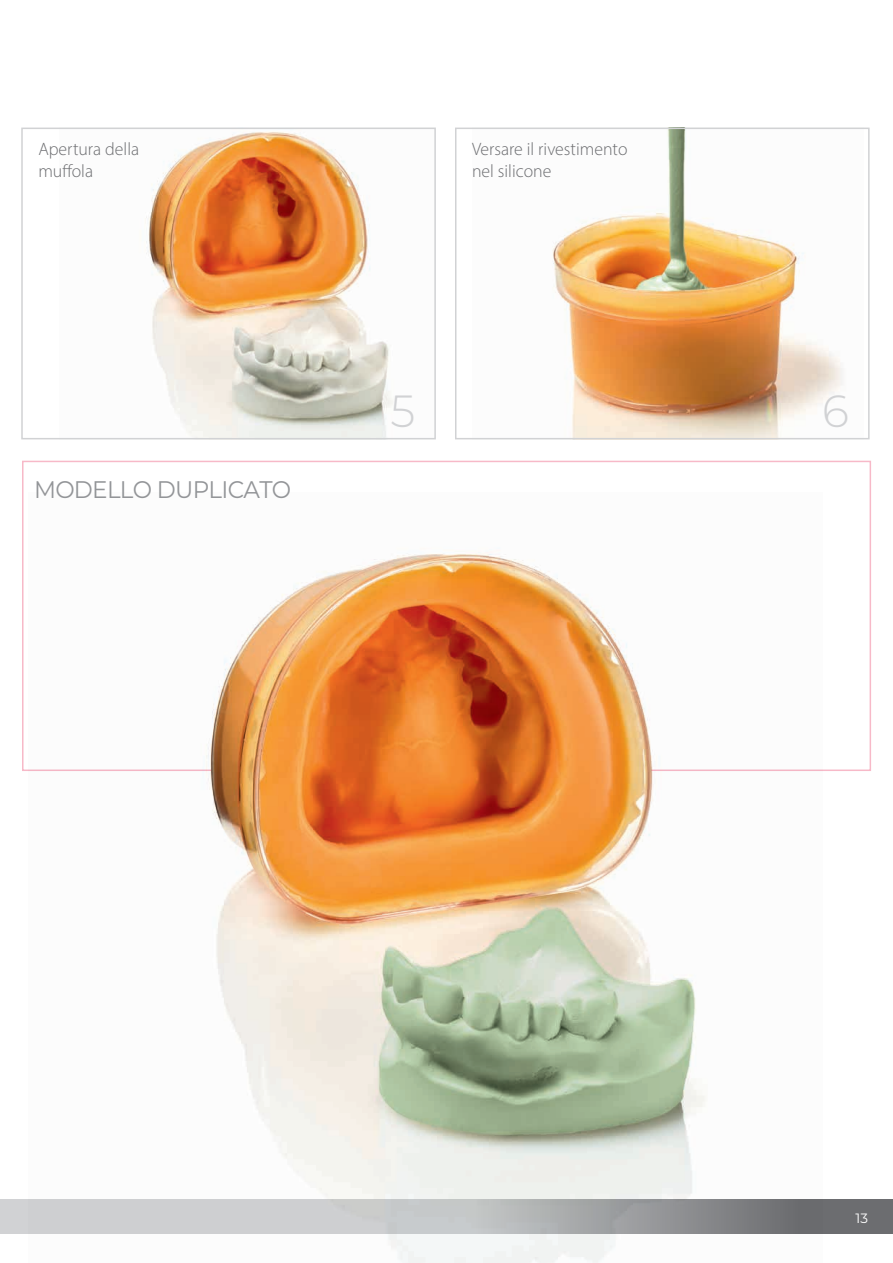
<style>
.page{position:relative;width:893px;height:1263px;background:#fff}
.page>*{position:absolute;margin:0;border:0;box-sizing:border-box;transform-origin:0 0}
.text{font:100 45px "Montserrat";color:#d1d2d4}
.page_title{font:100 24px "Montserrat";letter-spacing:-.03em;color:#939598;scale:.96 1}
.text-2{font:300 18px "Myriad Pro";color:#6c6d70}
.t1{font:100 13.5px "Montserrat";color:#fff}
</style>
<div class="page">
<div style="left:831px;top:1199px;width:62px;height:34px;background:#6c6d70"></div>
<svg style="left:0;top:1199px;width:829px;height:34px"></svg>
<img style="left:552px;top:131px;width:291px;height:305px">
<div style="left:455px;top:128px;width:415px;height:311px;border:2px solid #d1d2d4"></div>
<img style="left:146px;top:131px;width:247px;height:305px">
<div style="left:21px;top:128px;width:415px;height:311px;border:2px solid #d1d2d4"></div>
<img style="left:28px;top:552px;width:794px;height:711px">
<img style="left:211px;top:553px;width:483px;height:582px">
<p class="text-2" style="left:38px;top:138px;width:102px">Apertura della</p>
<p class="text-2" style="left:38px;top:160px;width:56px">muffola</p>
<p class="page_title" style="left:34px;top:474px;width:269px">MODELLO DUPLICATO</p>
<p class="text-2" style="left:472px;top:138px;width:157px">Versare il rivestimento</p>
<p class="text-2" style="left:472px;top:160px;width:81px">nel silicone</p>
<p class="text" style="left:390px;top:381px;width:26px">5</p>
<p class="text" style="left:822px;top:381px;width:28px">6</p>
<p class="t1" style="left:856px;top:1209px;width:14px">13</p>
</div>
